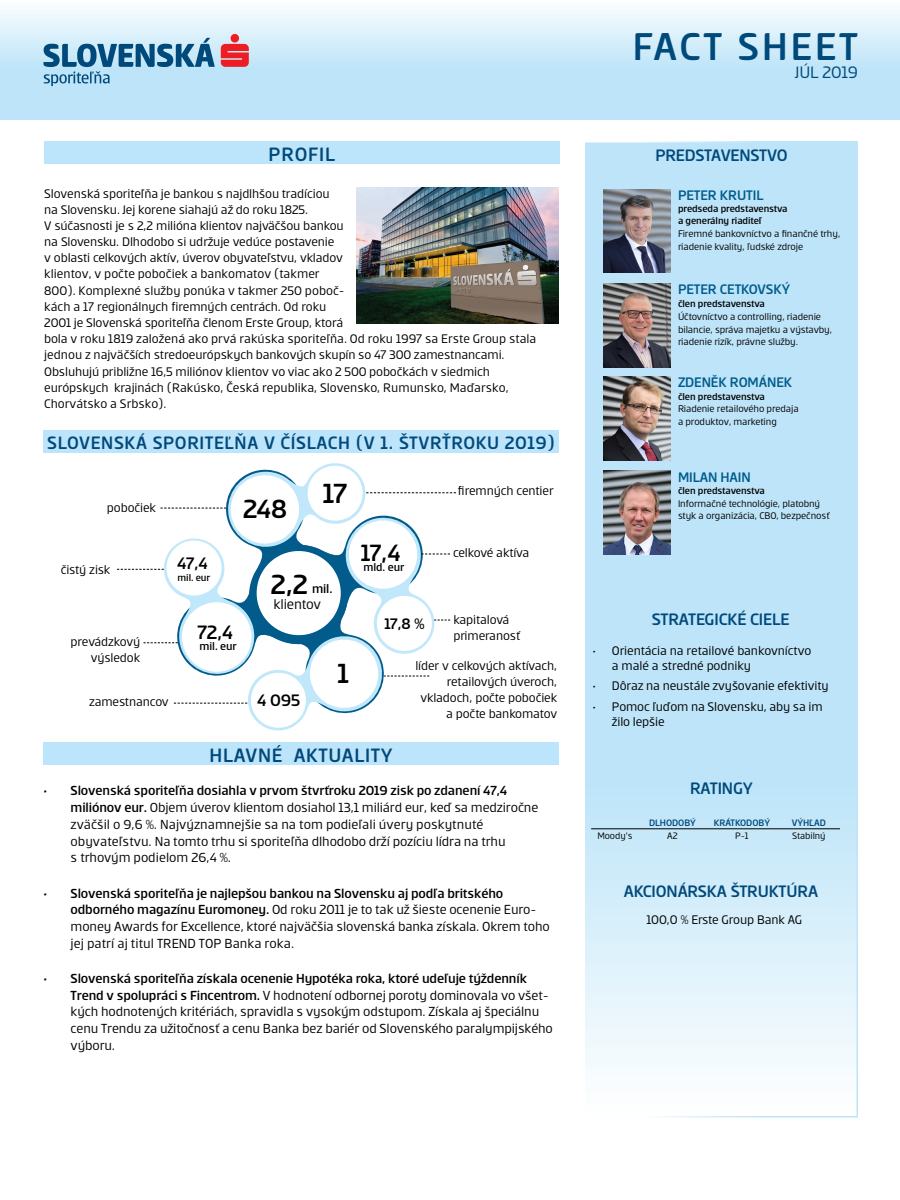
<style>
.page{position:relative;width:900px;height:1200px;background:#fff}
.page>*{position:absolute;margin:0;border:0;box-sizing:border-box;transform-origin:0 0}
.t1{font:500 42px "Erste";letter-spacing:.07em;color:#00497b}
.t2{font:500 30px "Erste";color:#000}
.t3{font:500 28.5px "Erste";color:#000}
.t4{font:500 25.5px "Erste";color:#000}
.t5{font:500 21px "Erste";letter-spacing:.03em;color:#00497b}
.t6{font:500 21px "Erste";color:#000}
.t7{font:500 19.5px "Erste";letter-spacing:.03em;color:#00497b}
.t8{font:500 18px "Erste";letter-spacing:-.01em;color:#00497b}
.t9{font:500 18px "Erste";color:#000}
.t10{font:18px "Erste";letter-spacing:-.01em;color:#00497b}
.t11{font:500 16.5px "Erste";color:#000}
.t12{font:500 15px "Erste";letter-spacing:-.01em;color:#015c8c}
.t13{font:15px "Erste";letter-spacing:-.01em;color:#000}
.t14{font:14.25px/16.8px "Erste";letter-spacing:-.01em;color:#000}
.t15{font:13.5px/16.2px "Erste";letter-spacing:-.01em;color:#000}
.t16{font:500 13.5px "Erste";color:#000}
.t17{font:500 12px "Erste";letter-spacing:-.01em;color:#000}
.t18{font:10.5px/12.6px "Erste";letter-spacing:-.01em;color:#000}
.t19{font:500 10.5px/12.6px "Erste";letter-spacing:-.015em;color:#000}
.t20{font:500 10.2px "Erste";letter-spacing:-.005em;color:#00497b}
.t21{font:10.2px "Erste";letter-spacing:-.01em;color:#000}
.s1{font-weight:500}
</style>
<div class="page">
<div style="left:1px;top:1px;width:898px;height:118px;background:linear-gradient(to bottom,#f0f9fd,#aedef7)"></div>
<svg style="left:221px;top:34px;width:28px;height:33px"></svg>
<svg style="left:43px;top:38px;width:172px;height:48px;background:#86b5d1"></svg>
<div style="left:44px;top:142px;width:516px;height:22px;background:#bce4fa"></div>
<div style="left:44px;top:430px;width:515px;height:23px;background:#bce4fa"></div>
<div style="left:44px;top:742px;width:515px;height:23px;background:#bce4fa"></div>
<svg style="left:587px;top:144px;width:268px;height:924px;background:#c5e7f8"></svg>
<div style="left:584px;top:141px;width:274px;height:977px;border:2px solid #fff"></div>
<img style="left:357px;top:188px;width:202px;height:136px">
<hr style="left:591px;top:828px;width:249px;height:1px;background:#000">
<svg style="left:117px;top:463px;width:339px;height:268px"></svg>
<img style="left:603px;top:189px;width:67px;height:84px">
<img style="left:603px;top:283px;width:67px;height:84px">
<img style="left:603px;top:376px;width:67px;height:84px">
<img style="left:603px;top:471px;width:67px;height:84px">
<p class="t5" style="left:269px;top:143px;width:68px">PROFIL</p>
<p class="t15" style="left:44px;top:185px;width:494px">Slovenská sporiteľňa je bankou s najdlhšou tradíciou<br>na Slovensku. Jej korene siahajú až do roku 1825.<br>V súčasnosti je s 2,2 milióna klientov najväčšou bankou<br>na Slovensku. Dlhodobo si udržuje vedúce postavenie<br>v oblasti celkových aktív, úverov obyvateľstvu, vkladov<br>klientov, v počte pobočiek a bankomatov (takmer<br>800). Komplexné služby ponúka v takmer 250 poboč-<br>kách a 17 regionálnych firemných centrách. Od roku<br>2001 je Slovenská sporiteľňa členom Erste Group, ktorá<br>bola v roku 1819 založená ako prvá rakúska sporiteľňa. Od roku 1997 sa Erste Group stala jednou z najväčších stredoeurópskych bankových skupín so 47 300 zamestnancami.<br>Obsluhujú približne 16,5 miliónov klientov vo viac ako 2 500 pobočkách v siedmich európskych krajinách (Rakúsko, Česká republika, Slovensko, Rumunsko, Maďarsko, Chorvátsko a Srbsko).</p>
<p class="t7" style="left:47px;top:433px;width:509px">SLOVENSKÁ SPORITEĽŇA V ČÍSLACH (V 1. ŠTVRŤROKU 2019)</p>
<p class="t15" style="left:107px;top:499px;width:51px">pobočiek</p>
<p class="t3" style="left:243px;top:494px;width:46px">248</p>
<p class="t2" style="left:323px;top:478px;width:26px">17</p>
<p class="t15" style="left:458px;top:483px;width:97px">firemných centier</p>
<p class="t15" style="left:61px;top:561px;width:51px">čistý zisk</p>
<p class="t9" style="left:177px;top:554px;width:32px">47,4</p>
<p class="t19" style="left:178px;top:571px;width:34px">mil. eur</p>
<p class="t2" style="left:271px;top:569px;width:39px">2,2</p>
<p class="t16" style="left:312px;top:582px;width:22px">mil.</p>
<p class="t13" style="left:274px;top:596px;width:49px">klientov</p>
<p class="t4" style="left:361px;top:540px;width:41px">17,4</p>
<p class="t17" style="left:364px;top:561px;width:42px">mld. eur</p>
<p class="t15" style="left:453px;top:545px;width:78px">celkové aktíva</p>
<p class="t15" style="left:71px;top:633px;width:71px">prevádzkový</p>
<p class="t15" style="left:91px;top:649px;width:51px">výsledok</p>
<p class="t15" style="left:89px;top:694px;width:81px">zamestnancov</p>
<p class="t6" style="left:197px;top:621px;width:37px">72,4</p>
<p class="t17" style="left:199px;top:640px;width:39px">mil. eur</p>
<p class="t9" style="left:257px;top:691px;width:45px">4 095</p>
<p class="t2" style="left:337px;top:658px;width:13px">1</p>
<p class="t11" style="left:384px;top:615px;width:42px">17,8 %</p>
<p class="t15" style="left:453px;top:611px;width:57px">kapitalová</p>
<p class="t15" style="left:453px;top:627px;width:69px">primeranosť</p>
<p class="t15" style="left:415px;top:657px;width:143px;text-align:right">líder v celkových aktívach, retailových úveroch,</p>
<p class="t15" style="left:420px;top:690px;width:138px">vkladoch, počte pobočiek</p>
<p class="t15" style="left:446px;top:706px;width:113px">a počte bankomatov</p>
<p class="t5" style="left:210px;top:744px;width:185px">HLAVNÉ AKTUALITY</p>
<p class="t14" style="left:71px;top:782px;width:469px;text-indent:-27px"><span class="s1">• Slovenská sporiteľňa dosiahla v prvom štvrťroku 2019 zisk po zdanení 47,4 miliónov eur.</span> Objem úverov klientom dosiahol 13,1 miliárd eur, keď sa medziročne zväčšil o 9,6 %. Najvýznamnejšie sa na tom podieľali úvery poskytnuté obyvateľstvu. Na tomto trhu si sporiteľňa dlhodobo drží pozíciu lídra na trhu<br>s trhovým podielom 26,4 %.</p>
<p class="t14" style="left:71px;top:884px;width:481px;text-indent:-27px"><span class="s1">• Slovenská sporiteľňa je najlepšou bankou na Slovensku aj podľa britského odborného magazínu Euromoney.</span> Od roku 2011 je to tak už šieste ocenenie Euro&shy;money Awards for Excellence, ktoré najväčšia slovenská banka získala. Okrem toho jej patrí aj titul TREND TOP Banka roka.</p>
<p class="t14" style="left:71px;top:970px;width:484px;text-indent:-27px"><span class="s1">• Slovenská sporiteľňa získala ocenenie Hypotéka roka, ktoré udeľuje týždenník Trend v spolupráci s Fincentrom.</span> V hodnotení odbornej poroty dominovala vo všet&shy;kých hodnotených kritériách, spravidla s vysokým odstupom. Získala aj špeciálnu cenu Trendu za užitočnosť a cenu Banka bez bariér od Slovenského paralympijského výboru.</p>
<p class="t1" style="left:633px;top:25px;width:227px">FACT SHEET</p>
<p class="t10" style="left:795px;top:63px;width:65px">JÚL 2019</p>
<p class="t8" style="left:655px;top:146px;width:134px">PREDSTAVENSTVO</p>
<p class="t12" style="left:678px;top:188px;width:87px">PETER KRUTIL</p>
<p class="t19" style="left:678px;top:202px;width:111px">predseda predstavenstva a generálny riaditeľ</p>
<p class="t18" style="left:678px;top:227px;width:164px">Firemné bankovníctvo a finančné trhy, riadenie kvality, ľudské zdroje</p>
<p class="t12" style="left:678px;top:282px;width:114px">PETER CETKOVSKÝ</p>
<p class="t19" style="left:678px;top:297px;width:88px">člen predstavenstva</p>
<p class="t18" style="left:678px;top:310px;width:156px">Účtovníctvo a controlling, riadenie bilancie, správa majetku a výstavby, riadenie rizík, právne služby.</p>
<p class="t12" style="left:678px;top:375px;width:116px">ZDENĚK ROMÁNEK</p>
<p class="t19" style="left:678px;top:390px;width:88px">člen predstavenstva</p>
<p class="t18" style="left:678px;top:403px;width:122px">Riadenie retailového predaja</p>
<p class="t18" style="left:678px;top:415px;width:100px">a produktov, marketing</p>
<p class="t12" style="left:678px;top:469px;width:74px">MILAN HAIN</p>
<p class="t19" style="left:678px;top:484px;width:88px">člen predstavenstva</p>
<p class="t18" style="left:678px;top:497px;width:153px">Informačné technológie, platobný styk a organizácia, CBO, bezpečnosť</p>
<p class="t8" style="left:652px;top:610px;width:139px">STRATEGICKÉ CIELE</p>
<p class="t15" style="left:612px;top:643px;width:201px;line-height:15.1px;text-indent:-20px">• Orientácia na retailové bankovníctvo a malé a stredné podniky</p>
<p class="t15" style="left:592px;top:678px;width:238px">• Dôraz na neustále zvyšovanie efektivity</p>
<p class="t15" style="left:612px;top:699px;width:212px;line-height:15.1px;text-indent:-19px">• Pomoc ľuďom na Slovensku, aby sa im žilo lepšie</p>
<p class="t8" style="left:690px;top:779px;width:64px">RATINGY</p>
<p class="t20" style="left:649px;top:818px;width:48px">DLHODOBÝ</p>
<p class="t20" style="left:714px;top:818px;width:58px">KRÁTKODOBÝ</p>
<p class="t20" style="left:792px;top:818px;width:35px">VÝHĽAD</p>
<p class="t21" style="left:597px;top:831px;width:37px">Moody’s</p>
<p class="t21" style="left:667px;top:831px;width:12px">A2</p>
<p class="t21" style="left:735px;top:831px;width:15px">P-1</p>
<p class="t21" style="left:792px;top:831px;width:35px">Stabilný</p>
<p class="t8" style="left:624px;top:882px;width:196px">AKCIONÁRSKA ŠTRUKTÚRA</p>
<p class="t15" style="left:646px;top:912px;width:157px">100,0 % Erste Group Bank AG</p>
</div>
